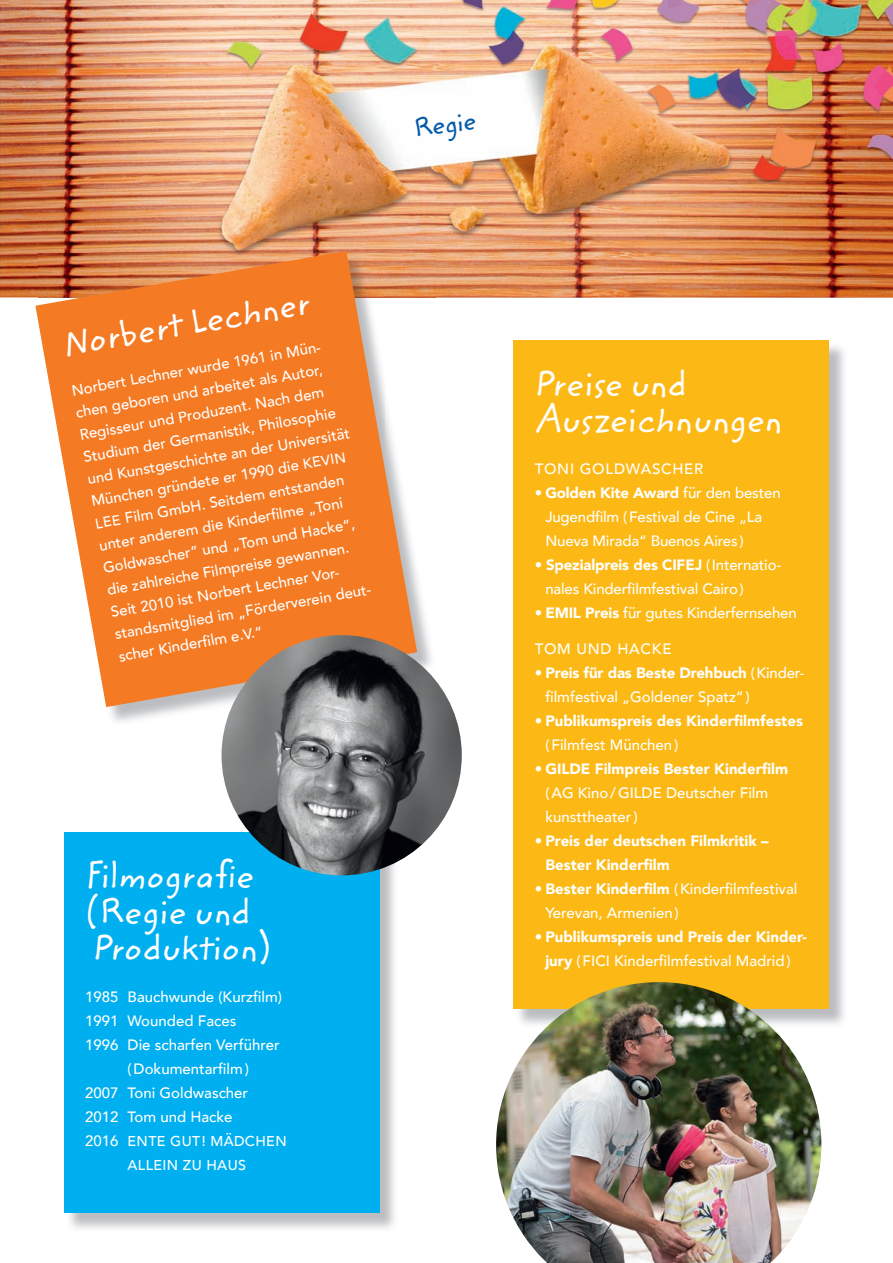
<style>
.page{position:relative;width:893px;height:1263px;background:#fff}
.page>*{position:absolute;margin:0;border:0;box-sizing:border-box;transform-origin:0 0}
.t1{font:36px/36px "Zemke Hand ITC";color:#fff}
.t2{font:27px "Zemke Hand ITC";color:#035cab}
.t3{font:500 15px/22.5px "Avenir";color:#fff}
.t4{font:900 15px/24px "Avenir";color:#fff}
.t5{font:500 15px "Avenir";letter-spacing:.05em;color:#fff}
.t6{font:500 14.25px/24px "Avenir";letter-spacing:.025em;color:#fff;text-align:center}
.s1{font-size:14.25px}
.s2{font-size:15px}
.s3{font-weight:900}
.s4{font-weight:500}
</style>
<div class="page">
<img style="left:0;top:0;width:893px;height:298px">
<img style="left:110px;top:254px;width:326px;height:471px">
<svg style="left:35px;top:251px;width:382px;height:456px;fill:#f47a23"></svg>
<div style="left:513px;top:340px;width:316px;height:669px;background:#fcb916"></div>
<img style="left:496px;top:983px;width:325px;height:280px">
<img style="left:70px;top:861px;width:328px;height:368px">
<div style="left:64px;top:832px;width:315px;height:381px;background:#00afef"></div>
<img style="left:222px;top:635px;width:240px;height:240px;border-radius:50%">
<h2 class="t2" style="left:412px;top:118px;width:65px;rotate:-8deg">Regie</h2>
<h1 class="t1" style="left:61px;top:331px;width:251px;rotate:-10deg">Norbert Lechner</h1>
<p class="t3" style="left:70px;top:380px;width:268px;rotate:-10deg">Norbert Lechner wurde 1961 in Mün&shy;chen geboren und arbeitet als Autor, Regisseur und Produzent. Nach dem Studium der Germanistik, Philosophie und Kunstgeschichte an der Universität München gründete er 1990 die <span class="s1">KEVIN LEE</span> Film GmbH. Seitdem entstanden unter anderem die Kinderfilme „Toni Goldwascher“ und „Tom und Hacke“, die zahlreiche Filmpreise gewannen.<br>Seit 2010 ist Norbert Lechner Vor&shy;standsmitglied im „Förderverein deut&shy;scher Kinderfilm e.V.“</p>
<h1 class="t1" style="left:85px;top:861px;width:189px">Filmografie (Regie und<br>Produktion)</h1>
<p class="t3" style="left:85px;top:986px;width:199px">1985 Bauchwunde (Kurzfilm)</p>
<p class="t3" style="left:85px;top:1010px;width:153px">1991 Wounded Faces</p>
<p class="t3" style="left:85px;top:1034px;width:196px">1996 Die scharfen Verführer</p>
<p class="t3" style="left:128px;top:1058px;width:123px">( Dokumentarfilm )</p>
<p class="t3" style="left:85px;top:1082px;width:165px">2007 Toni Goldwascher</p>
<p class="t3" style="left:85px;top:1106px;width:149px">2012 Tom und Hacke</p>
<p class="t6" style="left:85px;top:1129px;width:203px"><span class="s2">2016</span> ENTE GUT! MÄDCHEN<br>ALLEIN ZU HAUS</p>
<h1 class="t1" style="left:535px;top:369px;width:249px">Preise und<br>Auszeichnungen</h1>
<p class="t5" style="left:535px;top:459px;width:170px">TONI GOLDWASCHER</p>
<p class="t3" style="left:545px;top:481px;width:237px;line-height:24px;text-indent:-11px">• <span class="s3">Golden Kite Award</span> für den besten<br>Jugendfilm ( Festival de Cine „La<br>Nueva Mirada“ Buenos Aires )</p>
<p class="t3" style="left:545px;top:553px;width:237px;line-height:24px;text-indent:-11px">• <span class="s3">Spezialpreis des CIFEJ</span> ( Internatio&shy;nales Kinderfilmfestival Cairo )</p>
<p class="t3" style="left:535px;top:602px;width:264px">• <span class="s3">EMIL Preis</span> für gutes Kinderfernsehen</p>
<p class="t5" style="left:535px;top:639px;width:138px">TOM UND HACKE</p>
<p class="t3" style="left:545px;top:661px;width:260px;line-height:24px;text-indent:-11px">• <span class="s3">Preis für das Beste Drehbuch</span> ( Kinder&shy;filmfestival „Goldener Spatz“ )</p>
<p class="t4" style="left:545px;top:709px;width:259px;text-indent:-11px"><span class="s4">•</span> Publikumspreis des Kinderfilmfestes <span class="s4">( Filmfest München )</span></p>
<p class="t3" style="left:545px;top:757px;width:244px;line-height:24px;text-indent:-11px">• <span class="s3">GILDE Filmpreis Bester Kinderfilm </span>( AG Kino / GILDE Deutscher Film kunsttheater )</p>
<p class="t4" style="left:545px;top:829px;width:225px;text-indent:-11px"><span class="s4">•</span> Preis der deutschen Filmkritik –<br>Bester Kinderfilm</p>
<p class="t3" style="left:545px;top:877px;width:254px;line-height:24px;text-indent:-11px">• <span class="s3">Bester Kinderfilm</span> ( Kinderfilmfestival<br>Yerevan, Armenien )</p>
<p class="t4" style="left:535px;top:925px;width:274px;text-align:center"><span class="s4">•</span> Publikumspreis und Preis der Kinder&shy;jury <span class="s4">( FICI Kinderfilmfestival Madrid )</span></p>
</div>
